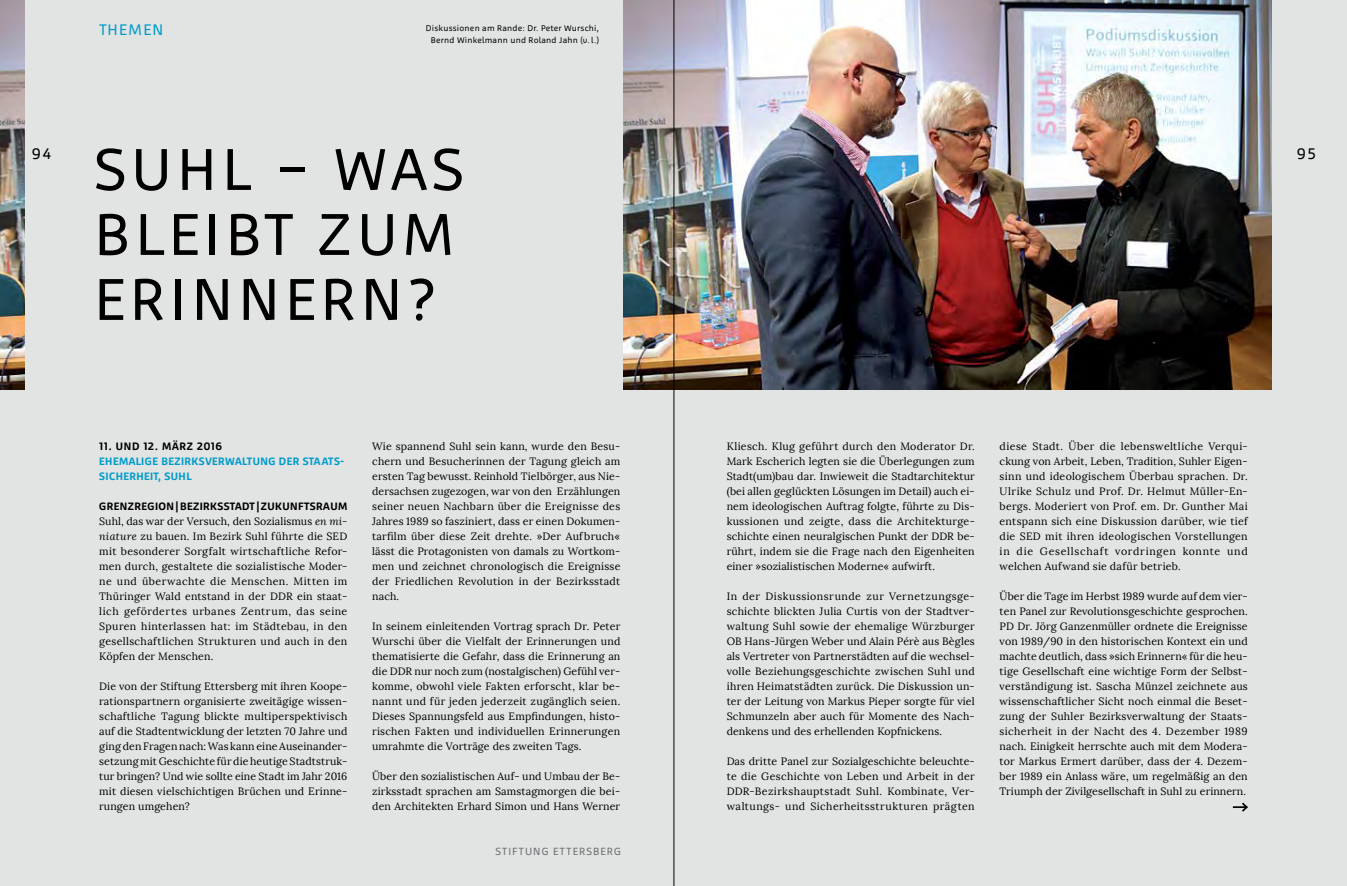
<style>
.page{position:relative;width:1347px;height:886px;background:#fff}
.page>*{position:absolute;margin:0;border:0;box-sizing:border-box;transform-origin:0 0}
.t1{font:60px/65px "Agile";letter-spacing:.09em;color:#000}
.t2{font:15.62px "Agile";letter-spacing:.09em;color:#009ccb}
.t3{font:15.62px "Agile";color:#000}
.t4{font:700 11px "Agile";letter-spacing:.04em;color:#000}
.t5{font:700 11px/15px "Agile";letter-spacing:.04em;color:#009ccb}
.t6{font:10.62px/15px "Lora";letter-spacing:.015em;color:#000;text-align:justify}
.t7{font:10.62px "Agile";letter-spacing:.105em;color:#6d6e71}
.t8{font:8.5px/11.9px "Agile";letter-spacing:.025em;color:#000;text-align:center}
.s1{font-style:italic}
</style>
<div class="page">
<div style="left:0;top:0;width:1346px;height:886px;background:#e2e3e3"></div>
<svg style="left:1232px;top:803px;width:15px;height:9px"></svg>
<img style="left:624px;top:0;width:647px;height:390px">
<img style="left:0;top:0;width:25px;height:390px">
<hr style="left:673px;top:0;width:1px;height:886px;background:#000">
<h2 class="t2" style="left:99px;top:21px;width:66px">THEMEN</h2>
<p class="t8" style="left:426px;top:22px;width:175px">Diskussionen am Rande: Dr. Peter Wurschi,<br>Bernd Winkelmann und Roland Jahn (v. l.)</p>
<h1 class="t1" style="left:94px;top:136px;width:370px">SUHL – WAS<br>BLEIBT ZUM<br>ERINNERN?</h1>
<h2 class="t3" style="left:32px;top:145px;width:21px">94</h2>
<h2 class="t3" style="left:1296px;top:145px;width:20px">95</h2>
<p class="t4" style="left:99px;top:440px;width:124px">11. UND 12. MÄRZ 2016</p>
<p class="t5" style="left:99px;top:454px;width:247px">EHEMALIGE BEZIRKSVERWALTUNG DER STAATS-<br>SICHERHEIT, SUHL</p>
<p class="t4" style="left:99px;top:500px;width:249px">GRENZREGION | BEZIRKSSTADT | ZUKUNFTSRAUM</p>
<p class="t6" style="left:99px;top:514px;width:250px">Suhl, das war der Versuch, den Sozialismus <span class="s1">en mi&shy;niature</span> zu bauen. Im Bezirk Suhl führte die SED mit besonderer Sorgfalt wirtschaftliche Refor&shy;men durch, gestaltete die sozialistische Moder&shy;ne und überwachte die Menschen. Mitten im Thüringer Wald entstand in der DDR ein staat&shy;lich gefördertes urbanes Zentrum, das seine Spuren hinterlassen hat: im Städtebau, in den gesellschaftlichen Strukturen und auch in den Köpfen der Menschen.</p>
<p class="t6" style="left:99px;top:679px;width:250px">Die von der Stiftung Ettersberg mit ihren Koope&shy;rationspartnern organisierte zweitägige wissen&shy;schaftliche Tagung blickte multiperspektivisch auf die Stadtentwicklung der letzten 70 Jahre und ging den Fragen nach: Was kann eine Auseinander&shy;setzung mit Geschichte für die heutige Stadtstruk&shy;tur bringen? Und wie sollte eine Stadt im Jahr 2016 mit diesen vielschichtigen Brüchen und Erinne&shy;rungen umgehen?</p>
<p class="t6" style="left:372px;top:439px;width:250px">Wie spannend Suhl sein kann, wurde den Besu&shy;chern und Besucherinnen der Tagung gleich am ersten Tag bewusst. Reinhold Tielbörger, aus Nie&shy;dersachsen zugezogen, war von den Erzählungen seiner neuen Nachbarn über die Ereignisse des Jahres 1989 so fasziniert, dass er einen Dokumen&shy;tarfilm über diese Zeit drehte. »Der Aufbruch« lässt die Protagonisten von damals zu Wortkom&shy;men und zeichnet chronologisch die Ereignisse der Friedlichen Revolution in der Bezirksstadt nach.</p>
<p class="t6" style="left:372px;top:619px;width:250px">In seinem einleitenden Vortrag sprach Dr. Peter Wurschi über die Vielfalt der Erinnerungen und thematisierte die Gefahr, dass die Erinnerung an die DDR nur noch zum (nostalgischen) Gefühl ver&shy;komme, obwohl viele Fakten erforscht, klar be&shy;nannt und für jeden jederzeit zugänglich seien.<br>Dieses Spannungsfeld aus Empfindungen, histo&shy;rischen Fakten und individuellen Erinnerungen umrahmte die Vorträge des zweiten Tags.</p>
<p class="t6" style="left:372px;top:769px;width:249px">Über den sozialistischen Auf- und Umbau der Be&shy;zirksstadt sprachen am Samstagmorgen die bei&shy;den Architekten Erhard Simon und Hans Werner</p>
<p class="t7" style="left:495px;top:845px;width:127px">STIFTUNG ETTERSBERG</p>
<p class="t6" style="left:726px;top:439px;width:250px">Kliesch. Klug geführt durch den Moderator Dr.<br>Mark Escherich legten sie die Überlegungen zum Stadt(um)bau dar. Inwieweit die Stadtarchitektur (bei allen geglückten Lösungen im Detail) auch ei&shy;nem ideologischen Auftrag folgte, führte zu Dis&shy;kussionen und zeigte, dass die Architekturge&shy;schichte einen neuralgischen Punkt der DDR be&shy;rührt, indem sie die Frage nach den Eigenheiten einer »sozialistischen Moderne« aufwirft.</p>
<p class="t6" style="left:726px;top:589px;width:250px">In der Diskussionsrunde zur Vernetzungsge&shy;schichte blickten Julia Curtis von der Stadtver&shy;waltung Suhl sowie der ehemalige Würzburger OB Hans-Jürgen Weber und Alain Pérè aus Bègles als Vertreter von Partnerstädten auf die wechsel&shy;volle Beziehungsgeschichte zwischen Suhl und ihren Heimatstädten zurück. Die Diskussion un&shy;ter der Leitung von Markus Pieper sorgte für viel Schmunzeln aber auch für Momente des Nach&shy;denkens und des erhellenden Kopfnickens.</p>
<p class="t6" style="left:726px;top:754px;width:250px">Das dritte Panel zur Sozialgeschichte beleuchte&shy;te die Geschichte von Leben und Arbeit in der DDR-Bezirkshauptstadt Suhl. Kombinate, Ver&shy;waltungs- und Sicherheitsstrukturen prägten</p>
<p class="t6" style="left:999px;top:439px;width:250px">diese Stadt. Über die lebensweltliche Verqui&shy;ckung von Arbeit, Leben, Tradition, Suhler Eigen&shy;sinn und ideologischem Überbau sprachen. Dr.<br>Ulrike Schulz und Prof. Dr. Helmut Müller-En&shy;bergs. Moderiert von Prof. em. Dr. Gunther Mai entspann sich eine Diskussion darüber, wie tief die SED mit ihren ideologischen Vorstellungen in die Gesellschaft vordringen konnte und welchen Aufwand sie dafür betrieb.</p>
<p class="t6" style="left:999px;top:589px;width:250px">Über die Tage im Herbst 1989 wurde auf dem vier&shy;ten Panel zur Revolutionsgeschichte gesprochen.<br>PD Dr. Jörg Ganzenmüller ordnete die Ereignisse von 1989/90 in den historischen Kontext ein und machte deutlich, dass »sich Erinnern« für die heu&shy;tige Gesellschaft eine wichtige Form der Selbst&shy;verständigung ist. Sascha Münzel zeichnete aus wissenschaftlicher Sicht noch einmal die Beset&shy;zung der Suhler Bezirksverwaltung der Staats&shy;sicherheit in der Nacht des 4. Dezember 1989 nach. Einigkeit herrschte auch mit dem Modera&shy;tor Markus Ermert darüber, dass der 4. Dezem&shy;ber 1989 ein Anlass wäre, um regelmäßig an den Triumph der Zivilgesellschaft in Suhl zu erinnern.</p>
</div>
